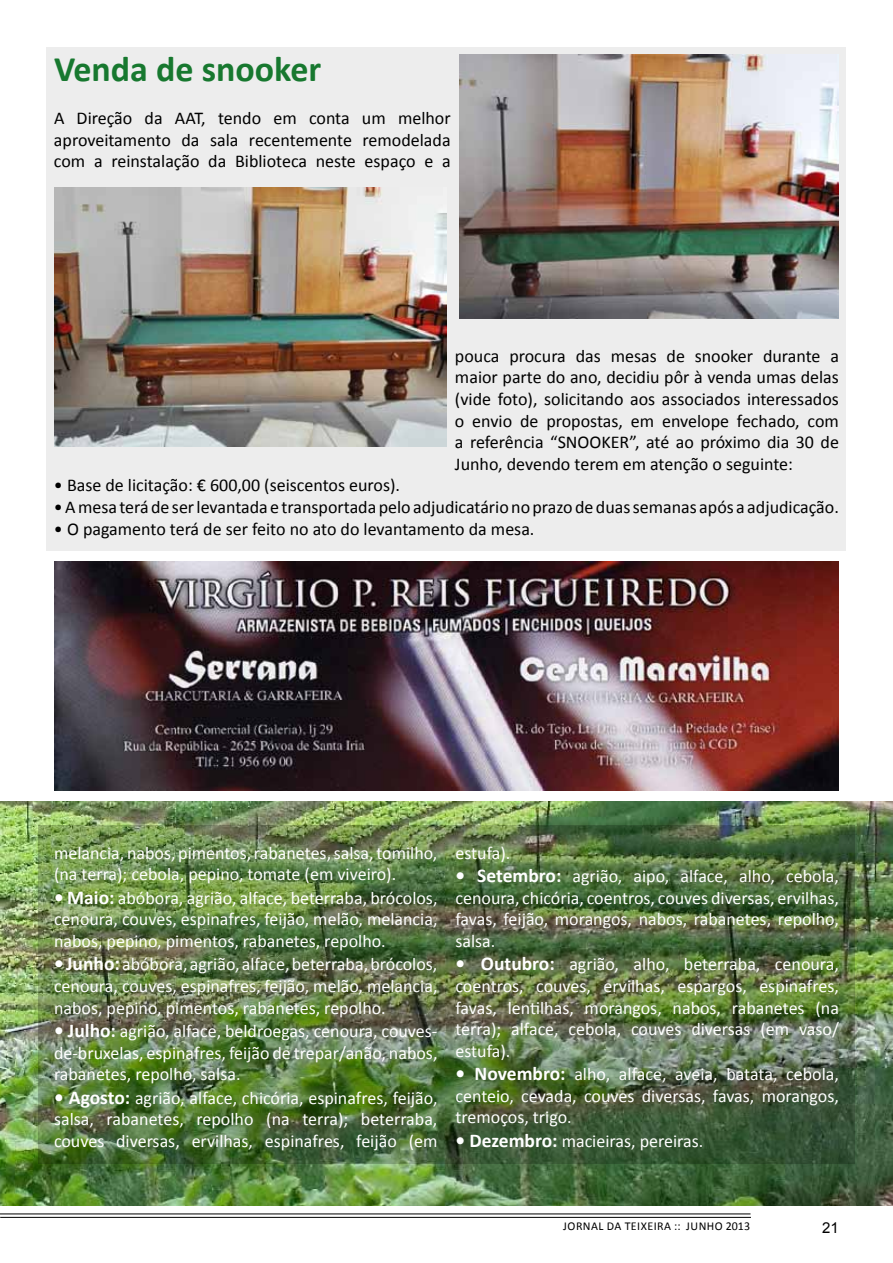
<style>
.page{position:relative;width:893px;height:1263px;background:#fff}
.page>*{position:absolute;margin:0;border:0;box-sizing:border-box;transform-origin:0 0}
.t1{font:700 36px "Calibri";color:#17782f}
.t2{font:18px/21.6px "Calibri";color:#fff;text-align:justify}
.t3{font:18px/21.6px "Calibri";color:#000;text-align:justify}
.t4{font:15px "Arial";color:#000}
.t5{font:12px "Calibri";letter-spacing:.04em;color:#000}
.s1{font-weight:700;font-size:19.5px}
</style>
<div class="page">
<hr style="left:0;top:1213px;width:750px;height:1px;background:#000">
<hr style="left:0;top:1217px;width:751px;height:1px;background:#000">
<div style="left:47px;top:47px;width:799px;height:504px;background:#ededed"></div>
<img style="left:0;top:801px;width:893px;height:404px">
<img style="left:38px;top:825px;width:817px;height:339px">
<img style="left:459px;top:54px;width:380px;height:265px">
<img style="left:54px;top:187px;width:392px;height:259px">
<img style="left:54px;top:562px;width:785px;height:228px">
<h1 class="t1" style="left:54px;top:46px;width:269px">Venda de snooker</h1>
<p class="t3" style="left:54px;top:107px;width:398px">A Direção da AAT, tendo em conta um melhor aproveitamento da sala recentemente remodelada com a reinstalação da Biblioteca neste espaço e a</p>
<p class="t3" style="left:455px;top:345px;width:385px">pouca procura das mesas de snooker durante a maior parte do ano, decidiu pôr à venda umas delas (vide foto), solicitando aos associados interessados o envio de propostas, em envelope fechado, com a referência “SNOO</p>
<p class="t3" style="left:455px;top:431px;width:385px;text-indent:146px">KER”, até ao próximo dia 30 de<br>Junho, devendo terem em atenção o seguinte:</p>
<p class="t3" style="left:54px;top:475px;width:348px">• Base de licitação: € 600,00 (seiscentos euros).</p>
<p class="t3" style="left:54px;top:496px;width:786px">• A mesa terá de ser levantada e transportada pelo adjudicatário no prazo de duas semanas após a adjudicação.</p>
<p class="t3" style="left:54px;top:518px;width:482px">• O pagamento terá de ser feito no ato do levantamento da mesa.</p>
<p class="t2" style="left:54px;top:842px;width:385px">melancia, nabos, pimentos, rabanetes, salsa, tomilho, (na terra); cebola, pepino, tomate (em viveiro).</p>
<p class="t2" style="left:54px;top:887px;width:385px"><span class="s1">• Maio:</span> abóbora, agrião, alface, beterraba, brócolos, cenoura, couves, espinafres, feijão, melão, melancia, nabos, pepino, pimentos, rabanetes, repolho.</p>
<p class="t2" style="left:54px;top:954px;width:385px"><span class="s1">• Junho:</span> abóbora, agrião, alface, beterraba, brócolos, cenoura, couves, espinafres, feijão, melão, melancia, nabos, pepino, pimentos, rabanetes, repolho.</p>
<p class="t2" style="left:54px;top:1020px;width:385px"><span class="s1">• Julho:</span> agrião, alface, beldroegas, cenoura, couves&shy;de-bruxelas, espinafres, feijão de trepar/anão, nabos, rabanetes, repolho, salsa.</p>
<p class="t2" style="left:54px;top:1087px;width:385px"><span class="s1">• Agosto:</span> agrião, alface, chicória, espinafres, feijão, salsa, rabanetes, repolho (na terra); beterraba, couves diversas, ervilhas, espinafres, feijão (em</p>
<p class="t2" style="left:455px;top:842px;width:57px">estufa).</p>
<p class="t2" style="left:455px;top:865px;width:385px"><span class="s1">• Setembro:</span> agrião, aipo, alface, alho, cebola, cenoura, chicória, coentros, couves diversas, ervilhas, favas, feijão, morangos, nabos, rabanetes, repolho, salsa.</p>
<p class="t2" style="left:455px;top:954px;width:385px"><span class="s1">• Outubro:</span> agrião, alho, beterraba, cenoura, coentros, couves, ervilhas, espargos, espinafres, favas, lentilhas, morangos, nabos, rabanetes (na terra); alface, cebola, couves diversas (em vaso/ estufa).</p>
<p class="t2" style="left:455px;top:1063px;width:385px"><span class="s1">• Novembro:</span> alho, alface, aveia, batata, cebola, centeio, cevada, couves diversas, favas, morangos, tremoços, trigo.</p>
<p class="t2" style="left:455px;top:1130px;width:249px"><span class="s1">• Dezembro:</span> macieiras, pereiras.</p>
<p class="t5" style="left:563px;top:1218px;width:188px">Jornal da Teixeira :: JUN HO 2013</p>
<p class="t4" style="left:822px;top:1218px;width:18px">21</p>
</div>
